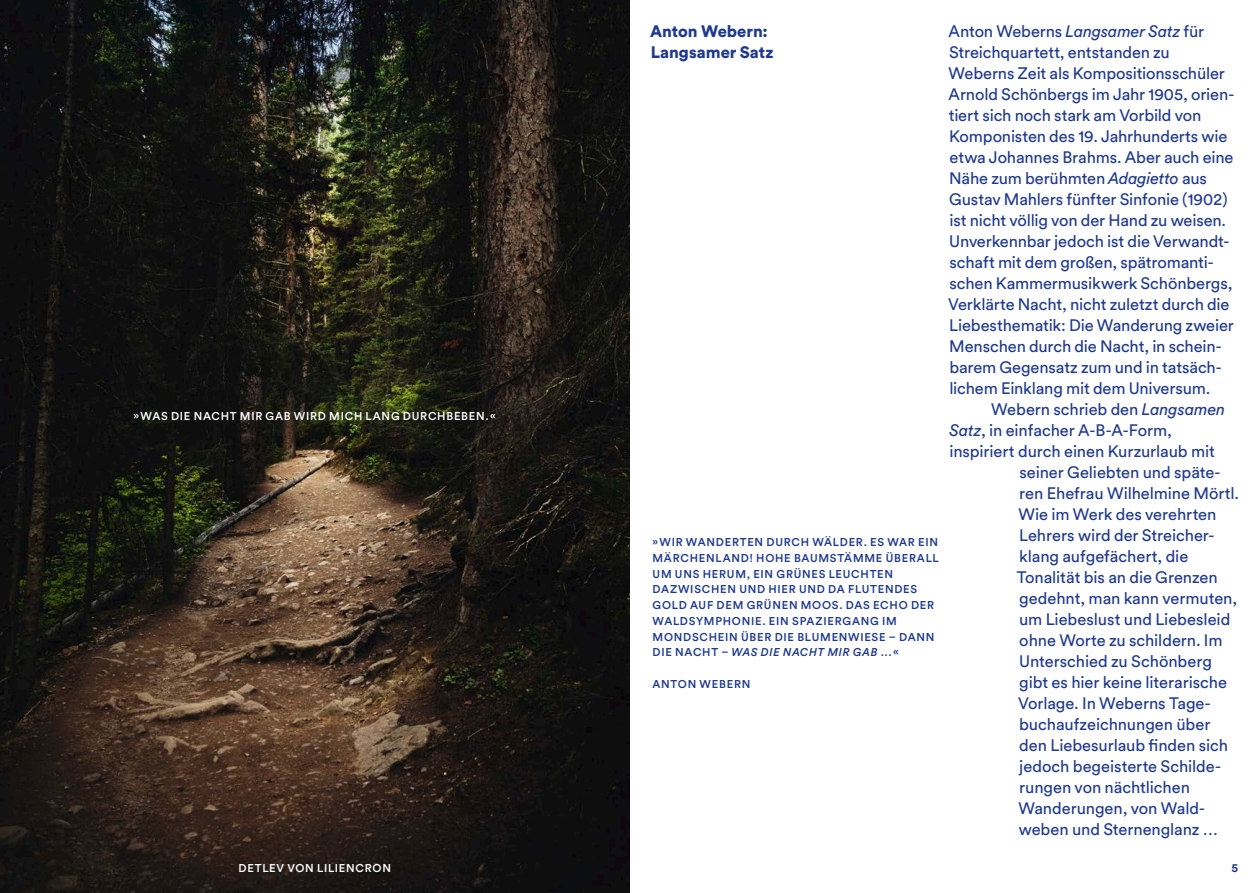
<style>
.page{position:relative;width:1259px;height:893px;background:#fff}
.page>*{position:absolute;margin:0;border:0;box-sizing:border-box;transform-origin:0 0}
.t1{font:16.5px/21px "Circular Pro";letter-spacing:-.005em;color:#1e398f}
.t2{font:900 16.5px/21px "Circular Pro";color:#1e398f}
.t3{font:700 12px "Circular Pro";color:#1e398f}
.t4{font:500 11.25px/15.8px "Circular Pro";letter-spacing:.065em;color:#1e398f}
.t5{font:500 11.25px "Circular Pro";letter-spacing:.065em;color:#fff}
.s1{font-style:italic}
</style>
<div class="page">
<img style="left:0;top:0;width:629px;height:893px">
<p class="t5" style="left:134px;top:408px;width:364px">»WAS DIE NACHT MIR GAB WIRD MICH LANG DURCHBEBEN.«</p>
<p class="t5" style="left:238px;top:860px;width:154px">DETLEV VON LILIENCRON</p>
<p class="t2" style="left:650px;top:20px;width:125px">Anton Webern:<br>Langsamer Satz</p>
<p class="t1" style="left:948px;top:20px;width:287px">Anton Weberns <span class="s1">Langsamer Satz</span> für Streichquartett, entstanden zu Weberns Zeit als Kompositionsschüler Arnold Schönbergs im Jahr 1905, orien&shy;tiert sich noch stark am Vorbild von Komponisten des 19. Jahrhunderts wie etwa Johannes Brahms. Aber auch eine Nähe zum berühmten <span class="s1">Adagietto</span> aus Gustav Mahlers fünfter Sinfonie (1902) ist nicht völlig von der Hand zu weisen.<br>Unverkennbar jedoch ist die Verwandt&shy;schaft mit dem großen, spätromanti&shy;schen Kammermusikwerk Schönbergs, Verklärte Nacht, nicht zuletzt durch die Liebesthematik: Die Wanderung zweier Menschen durch die Nacht, in schein&shy;barem Gegensatz zum und in tatsäch&shy;lichem Einklang mit dem Universum.</p>
<p class="t1" style="left:991px;top:398px;width:236px">Webern schrieb den <span class="s1">Langsamen</span></p>
<p class="t1" style="left:949px;top:419px;width:224px"><span class="s1">Satz</span>, in einfacher A-B-A-Form,</p>
<p class="t1" style="left:949px;top:440px;width:267px">inspiriert durch einen Kurzurlaub mit</p>
<p class="t1" style="left:1019px;top:461px;width:203px">seiner Geliebten und späte-</p>
<p class="t1" style="left:1019px;top:482px;width:221px">ren Ehefrau Wilhelmine Mörtl.</p>
<p class="t1" style="left:1018px;top:503px;width:200px">Wie im Werk des verehrten</p>
<p class="t1" style="left:1019px;top:524px;width:197px">Lehrers wird der Streicher-</p>
<p class="t1" style="left:1019px;top:545px;width:171px">klang aufgefächert, die</p>
<p class="t1" style="left:1016px;top:566px;width:202px">Tonalität bis an die Grenzen</p>
<p class="t1" style="left:1019px;top:587px;width:219px">gedehnt, man kann vermuten,</p>
<p class="t1" style="left:1019px;top:608px;width:213px">um Liebeslust und Liebesleid</p>
<p class="t1" style="left:1019px;top:629px;width:205px">ohne Worte zu schildern. Im</p>
<p class="t1" style="left:1019px;top:650px;width:194px">Unterschied zu Schönberg</p>
<p class="t1" style="left:1019px;top:671px;width:209px">gibt es hier keine literarische</p>
<p class="t1" style="left:1018px;top:692px;width:194px">Vorlage. In Weberns Tage-</p>
<p class="t1" style="left:1019px;top:713px;width:193px">buchaufzeichnungen über</p>
<p class="t1" style="left:1019px;top:734px;width:210px">den Liebesurlaub finden sich</p>
<p class="t1" style="left:1019px;top:755px;width:203px">jedoch begeisterte Schilde-</p>
<p class="t1" style="left:1019px;top:776px;width:172px">rungen von nächtlichen</p>
<p class="t1" style="left:1018px;top:797px;width:188px">Wanderungen, von Wald-</p>
<p class="t1" style="left:1018px;top:818px;width:201px">weben und Sternenglanz …</p>
<p class="t4" style="left:652px;top:534px;width:288px">»WIR WANDERTEN DURCH WÄLDER. ES WAR EIN MÄRCHENLAND! HOHE BAUMSTÄMME ÜBERALL UM UNS HERUM, EIN GRÜNES LEUCHTEN DAZWISCHEN UND HIER UND DA FLUTENDES GOLD AUF DEM GRÜNEN MOOS. DAS ECHO DER WALDSYMPHONIE. EIN SPAZIERGANG IM MONDSCHEIN ÜBER DIE BLUMENWIESE – DANN DIE NACHT – <span class="s1">WAS DIE NACHT MIR GAB</span> ...«</p>
<p class="t4" style="left:652px;top:675px;width:99px">ANTON WEBERN</p>
<p class="t3" style="left:1231px;top:859px;width:8px">5</p>
</div>
